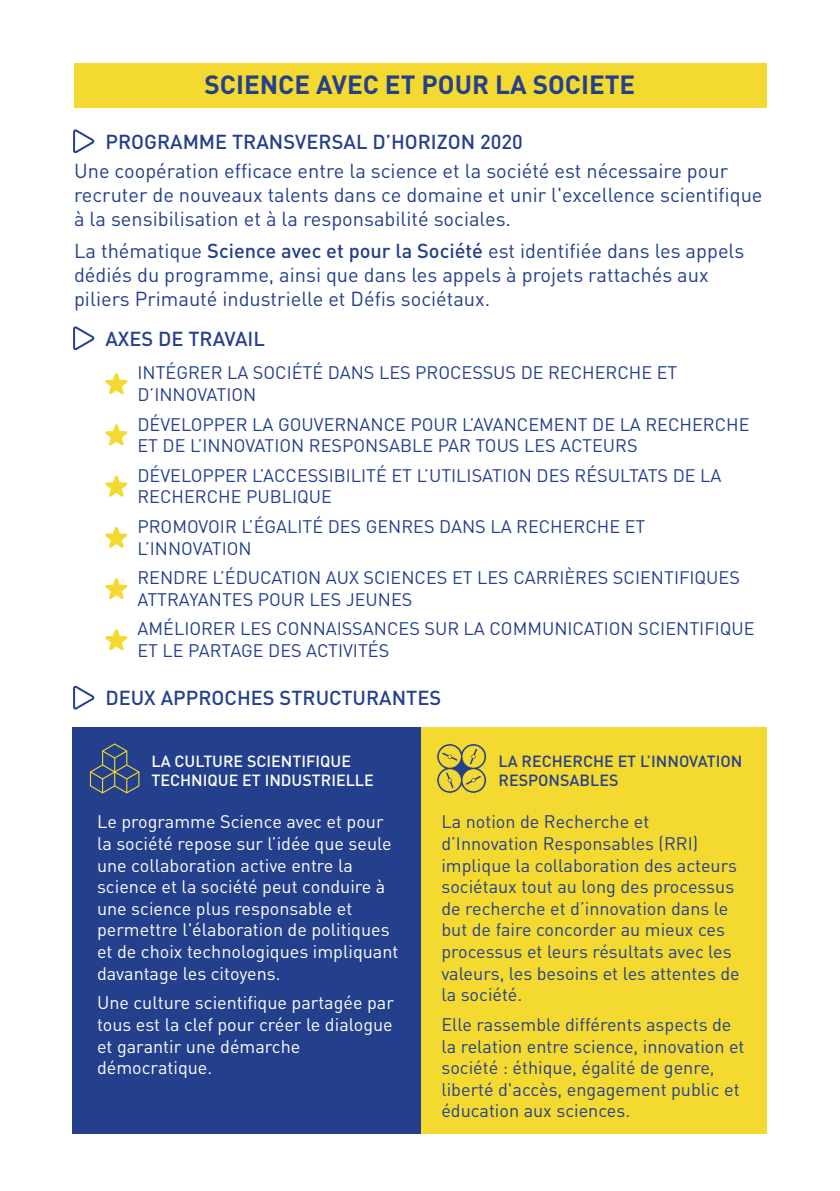
<style>
.page{position:relative;width:840px;height:1191px;background:#fff}
.page>*{position:absolute;margin:0;border:0;box-sizing:border-box;transform-origin:0 0}
.t1{font:700 26px "DIN Pro";color:#24408c}
.t2{font:20px/24px "DIN Pro";color:#24408c}
.t3{font:500 20px "DIN Pro";color:#24408c}
.t4{font:18px/21.6px "DIN Pro";color:#24408c}
.t5{font:18px/21.6px "DIN Pro";color:#fff}
.t6{font:500 16px/19.2px "DIN Pro";color:#fff}
.t7{font:500 16px/19.2px "DIN Pro";color:#24408c}
.s1{font-weight:500}
</style>
<div class="page">
<div style="left:420px;top:727px;width:346px;height:406px;background:#f4d930"></div>
<div style="left:74px;top:63px;width:692px;height:44px;background:#f4d930"></div>
<div style="left:72px;top:727px;width:348px;height:406px;background:#24408c"></div>
<svg style="left:73px;top:130px;width:22px;height:24px"></svg>
<svg style="left:73px;top:327px;width:22px;height:24px"></svg>
<svg style="left:105px;top:373px;width:22px;height:21px"></svg>
<svg style="left:105px;top:424px;width:22px;height:21px"></svg>
<svg style="left:105px;top:476px;width:22px;height:20px"></svg>
<svg style="left:105px;top:527px;width:22px;height:21px"></svg>
<svg style="left:105px;top:578px;width:22px;height:21px"></svg>
<svg style="left:105px;top:629px;width:22px;height:21px"></svg>
<svg style="left:73px;top:686px;width:22px;height:24px"></svg>
<svg style="left:90px;top:743px;width:49px;height:50px"></svg>
<svg style="left:436px;top:743px;width:51px;height:51px"></svg>
<h1 class="t1" style="left:204px;top:67px;width:432px">SCIENCE AVEC ET POUR LA SOCIETE</h1>
<p class="t3" style="left:105px;top:128px;width:418px">PROGRAMME TRANSVERSAL D’HORIZON 2020</p>
<p class="t2" style="left:74px;top:158px;width:689px">Une coopération efficace entre la science et la société est nécessaire pour recruter de nouveaux talents dans ce domaine et unir l'excellence scientifique à la sensibilisation et à la responsabilité sociales.</p>
<p class="t2" style="left:74px;top:238px;width:671px">La thématique <span class="s1">Science avec et pour la Société</span> est identifiée dans les appels dédiés du programme, ainsi que dans les appels à projets rattachés aux piliers Primauté industrielle et Défis sociétaux.</p>
<p class="t3" style="left:105px;top:325px;width:161px">AXES DE TRAVAIL</p>
<p class="t4" style="left:137px;top:361px;width:541px">INTÉGRER LA SOCIÉTÉ DANS LES PROCESSUS DE RECHERCHE ET<br>D’INNOVATION</p>
<p class="t4" style="left:137px;top:412px;width:613px">DÉVELOPPER LA GOUVERNANCE POUR L’AVANCEMENT DE LA RECHERCHE<br>ET DE L’INNOVATION RESPONSABLE PAR TOUS LES ACTEURS</p>
<p class="t4" style="left:137px;top:464px;width:585px">DÉVELOPPER L’ACCESSIBILITÉ ET L’UTILISATION DES RÉSULTATS DE LA<br>RECHERCHE PUBLIQUE</p>
<p class="t4" style="left:137px;top:515px;width:509px">PROMOVOIR L’ÉGALITÉ DES GENRES DANS LA RECHERCHE ET<br>L’INNOVATION</p>
<p class="t4" style="left:137px;top:566px;width:603px">RENDRE L’ÉDUCATION AUX SCIENCES ET LES CARRIÈRES SCIENTIFIQUES<br>ATTRAYANTES POUR LES JEUNES</p>
<p class="t4" style="left:137px;top:617px;width:618px">AMÉLIORER LES CONNAISSANCES SUR LA COMMUNICATION SCIENTIFIQUE<br>ET LE PARTAGE DES ACTIVITÉS</p>
<p class="t3" style="left:105px;top:684px;width:337px">DEUX APPROCHES STRUCTURANTES</p>
<p class="t6" style="left:151px;top:751px;width:224px">LA CULTURE SCIENTIFIQUE<br>TECHNIQUE ET INDUSTRIELLE</p>
<p class="t7" style="left:498px;top:751px;width:245px">LA RECHERCHE ET L’INNOVATION<br>RESPONSABLES</p>
<p class="t5" style="left:97px;top:810px;width:303px">Le programme Science avec et pour la société repose sur l’idée que seule une collaboration active entre la science et la société peut conduire à une science plus responsable et permettre l'élaboration de politiques et de choix technologiques impliquant davantage les citoyens.</p>
<p class="t5" style="left:97px;top:991px;width:298px">Une culture scientifique partagée par tous est la clef pour créer le dialogue et garantir une démarche démocratique.</p>
<p class="t4" style="left:441px;top:810px;width:300px">La notion de Recherche et d’Innovation Responsables (RRI) implique la collaboration des acteurs sociétaux tout au long des processus de recherche et d’innovation dans le but de faire concorder au mieux ces processus et leurs résultats avec les valeurs, les besoins et les attentes de la société.</p>
<p class="t4" style="left:441px;top:1012px;width:304px">Elle rassemble différents aspects de la relation entre science, innovation et société : éthique, égalité de genre, liberté d'accès, engagement public et éducation aux sciences.</p>
</div>
